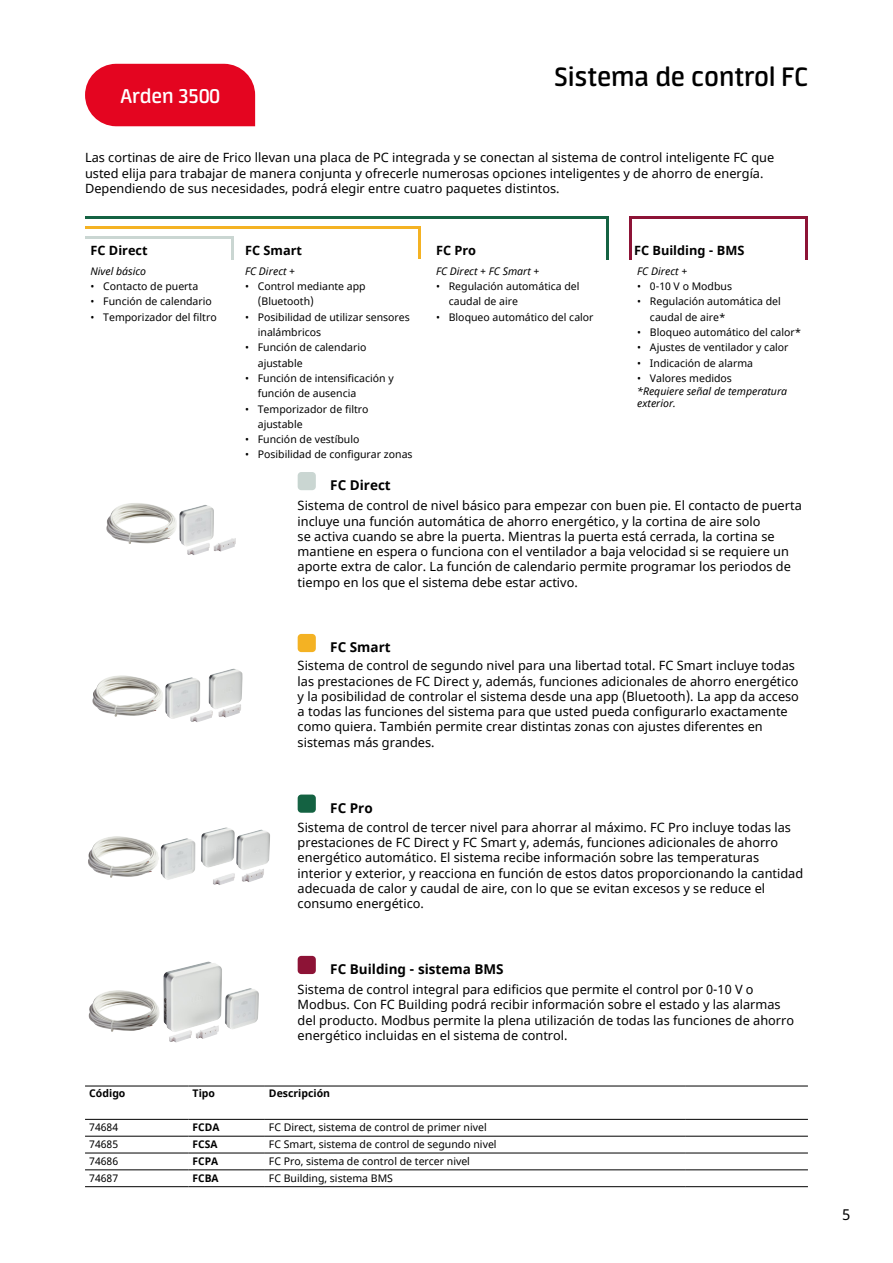
<style>
.page{position:relative;width:893px;height:1263px;background:#fff}
.page>*{position:absolute;margin:0;border:0;box-sizing:border-box;transform-origin:0 0}
.t1{font:600 30px "Neuron";color:#000}
.t2{font:600 22.5px "Neuron";color:#fff}
.t3{font:15px "Noto Sans";color:#000}
.t4{font:700 13.5px "Noto Sans";color:#000}
.t5{font:12.75px/15.3px "Noto Sans";color:#000}
.t6{font:700 12.75px "Noto Sans";color:#000}
.t7{font:10.5px/15.3px "Noto Sans";color:#000}
.t8{font:italic 10.5px/12.6px "Noto Sans";color:#000}
.t9{font:700 10.5px "Noto Sans";color:#000}
</style>
<div class="page">
<img style="left:106px;top:503px;width:130px;height:52px">
<img style="left:88px;top:961px;width:171px;height:78px">
<img style="left:88px;top:827px;width:182px;height:55px">
<img style="left:92px;top:669px;width:151px;height:50px">
<div style="left:85px;top:64px;width:170px;height:62px;background:#e40520"></div>
<hr style="left:85px;top:236px;width:149px;height:2px;background:#cad6d2">
<hr style="left:232px;top:236px;width:2px;height:23px;background:#cad6d2">
<hr style="left:85px;top:226px;width:336px;height:3px;background:#f4b223">
<hr style="left:419px;top:226px;width:2px;height:33px;background:#f4b223">
<hr style="left:629px;top:217px;width:179px;height:2px;background:#8d1336">
<hr style="left:629px;top:217px;width:2px;height:42px;background:#8d1336">
<hr style="left:806px;top:217px;width:2px;height:42px;background:#8d1336">
<hr style="left:606px;top:217px;width:2px;height:42px;background:#146242">
<hr style="left:85px;top:217px;width:523px;height:2px;background:#146242">
<div style="left:298px;top:472px;width:18px;height:18px;background:#cad6d2;border-radius:4px"></div>
<div style="left:298px;top:634px;width:18px;height:18px;background:#f4b223;border-radius:4px"></div>
<div style="left:298px;top:794px;width:18px;height:19px;background:#146242;border-radius:4px"></div>
<div style="left:298px;top:956px;width:18px;height:18px;background:#8d1336;border-radius:4px"></div>
<hr style="left:85px;top:1086px;width:103px;height:1px;background:#000">
<hr style="left:188px;top:1086px;width:77px;height:1px;background:#000">
<hr style="left:265px;top:1086px;width:421px;height:1px;background:#000">
<hr style="left:686px;top:1086px;width:122px;height:1px;background:#000">
<hr style="left:85px;top:1119px;width:103px;height:1px;background:#000">
<hr style="left:188px;top:1119px;width:77px;height:1px;background:#000">
<hr style="left:265px;top:1119px;width:421px;height:1px;background:#000">
<hr style="left:686px;top:1119px;width:122px;height:1px;background:#000">
<hr style="left:85px;top:1136px;width:103px;height:1px;background:#000">
<hr style="left:188px;top:1136px;width:77px;height:1px;background:#000">
<hr style="left:265px;top:1136px;width:421px;height:1px;background:#000">
<hr style="left:686px;top:1136px;width:122px;height:1px;background:#000">
<hr style="left:85px;top:1153px;width:103px;height:1px;background:#000">
<hr style="left:188px;top:1153px;width:77px;height:1px;background:#000">
<hr style="left:265px;top:1153px;width:421px;height:1px;background:#000">
<hr style="left:686px;top:1153px;width:122px;height:1px;background:#000">
<hr style="left:85px;top:1169px;width:103px;height:1px;background:#000">
<hr style="left:188px;top:1169px;width:77px;height:1px;background:#000">
<hr style="left:265px;top:1169px;width:421px;height:1px;background:#000">
<hr style="left:686px;top:1169px;width:122px;height:1px;background:#000">
<hr style="left:85px;top:1186px;width:103px;height:1px;background:#000">
<hr style="left:188px;top:1186px;width:77px;height:1px;background:#000">
<hr style="left:265px;top:1186px;width:421px;height:1px;background:#000">
<hr style="left:686px;top:1186px;width:122px;height:1px;background:#000">
<h2 class="t2" style="left:120px;top:83px;width:101px">Arden 3500</h2>
<h1 class="t1" style="left:554px;top:60px;width:255px">Sistema de control FC</h1>
<p class="t5" style="left:85px;top:151px;width:691px">Las cortinas de aire de Frico llevan una placa de PC integrada y se conectan al sistema de control inteligente FC que usted elija para trabajar de manera conjunta y ofrecerle numerosas opciones inteligentes y de ahorro de energía.<br>Dependiendo de sus necesidades, podrá elegir entre cuatro paquetes distintos.</p>
<p class="t6" style="left:90px;top:241px;width:59px">FC Direct</p>
<p class="t8" style="left:90px;top:264px;width:57px">Nivel básico</p>
<p class="t7" style="left:90px;top:279px;width:109px">• Contacto de puerta</p>
<p class="t7" style="left:90px;top:294px;width:123px">• Función de calendario</p>
<p class="t7" style="left:90px;top:310px;width:128px">• Temporizador del filtro</p>
<p class="t6" style="left:245px;top:241px;width:59px">FC Smart</p>
<p class="t8" style="left:245px;top:264px;width:52px">FC Direct +</p>
<p class="t7" style="left:258px;top:279px;width:109px;text-indent:-13px">• Control mediante app (Bluetooth)</p>
<p class="t7" style="left:258px;top:310px;width:154px;text-indent:-13px">• Posibilidad de utilizar sensores inalámbricos</p>
<p class="t7" style="left:258px;top:340px;width:110px;text-indent:-13px">• Función de calendario ajustable</p>
<p class="t7" style="left:258px;top:371px;width:137px;text-indent:-13px">• Función de intensificación y función de ausencia</p>
<p class="t7" style="left:258px;top:401px;width:112px;text-indent:-13px">• Temporizador de filtro ajustable</p>
<p class="t7" style="left:245px;top:432px;width:116px">• Función de vestíbulo</p>
<p class="t7" style="left:245px;top:447px;width:169px">• Posibilidad de configurar zonas</p>
<p class="t4" style="left:330px;top:476px;width:62px">FC Direct</p>
<p class="t6" style="left:436px;top:241px;width:42px">FC Pro</p>
<p class="t8" style="left:436px;top:264px;width:105px">FC Direct + FC Smart +</p>
<p class="t7" style="left:449px;top:279px;width:132px;text-indent:-13px">• Regulación automática del caudal de aire</p>
<p class="t7" style="left:436px;top:310px;width:159px">• Bloqueo automático del calor</p>
<p class="t6" style="left:634px;top:241px;width:112px">FC Building - BMS</p>
<p class="t8" style="left:637px;top:264px;width:52px">FC Direct +</p>
<p class="t7" style="left:637px;top:279px;width:96px">• 0-10 V o Modbus</p>
<p class="t7" style="left:650px;top:294px;width:132px;text-indent:-13px">• Regulación automática del caudal de aire*</p>
<p class="t7" style="left:637px;top:325px;width:165px">• Bloqueo automático del calor*</p>
<p class="t7" style="left:637px;top:340px;width:153px">• Ajustes de ventilador y calor</p>
<p class="t7" style="left:637px;top:356px;width:117px">• Indicación de alarma</p>
<p class="t7" style="left:637px;top:371px;width:96px">• Valores medidos</p>
<p class="t8" style="left:637px;top:384px;width:151px">*Requiere señal de temperatura exterior.</p>
<p class="t5" style="left:298px;top:498px;width:506px">Sistema de control de nivel básico para empezar con buen pie. El contacto de puerta incluye una función automática de ahorro energético, y la cortina de aire solo<br>se activa cuando se abre la puerta. Mientras la puerta está cerrada, la cortina se mantiene en espera o funciona con el ventilador a baja velocidad si se requiere un aporte extra de calor. La función de calendario permite programar los periodos de tiempo en los que el sistema debe estar activo.</p>
<p class="t4" style="left:330px;top:638px;width:62px">FC Smart</p>
<p class="t5" style="left:298px;top:658px;width:503px">Sistema de control de segundo nivel para una libertad total. FC Smart incluye todas las prestaciones de FC Direct y, además, funciones adicionales de ahorro energético y la posibilidad de controlar el sistema desde una app (Bluetooth). La app da acceso a todas las funciones del sistema para que usted pueda configurarlo exactamente como quiera. También permite crear distintas zonas con ajustes diferentes en sistemas más grandes.</p>
<p class="t4" style="left:330px;top:798px;width:44px">FC Pro</p>
<p class="t5" style="left:298px;top:820px;width:507px">Sistema de control de tercer nivel para ahorrar al máximo. FC Pro incluye todas las prestaciones de FC Direct y FC Smart y, además, funciones adicionales de ahorro energético automático. El sistema recibe información sobre las temperaturas interior y exterior, y reacciona en función de estos datos proporcionando la cantidad adecuada de calor y caudal de aire, con lo que se evitan excesos y se reduce el consumo energético.</p>
<p class="t4" style="left:330px;top:959px;width:175px">FC Building - sistema BMS</p>
<p class="t5" style="left:298px;top:982px;width:498px">Sistema de control integral para edificios que permite el control por 0-10 V o Modbus. Con FC Building podrá recibir información sobre el estado y las alarmas del producto. Modbus permite la plena utilización de todas las funciones de ahorro energético incluidas en el sistema de control.</p>
<p class="t9" style="left:89px;top:1086px;width:38px">Código</p>
<p class="t9" style="left:193px;top:1086px;width:24px">Tipo</p>
<p class="t9" style="left:269px;top:1086px;width:63px">Descripción</p>
<p class="t7" style="left:89px;top:1120px;width:30px">74684</p>
<p class="t9" style="left:193px;top:1120px;width:28px">FCDA</p>
<p class="t7" style="left:89px;top:1137px;width:30px">74685</p>
<p class="t9" style="left:193px;top:1137px;width:26px">FCSA</p>
<p class="t7" style="left:89px;top:1154px;width:30px">74686</p>
<p class="t9" style="left:193px;top:1154px;width:27px">FCPA</p>
<p class="t7" style="left:89px;top:1171px;width:30px">74687</p>
<p class="t9" style="left:193px;top:1170px;width:28px">FCBA</p>
<p class="t7" style="left:269px;top:1119px;width:229px;line-height:17px">FC Direct, sistema de control de primer nivel FC Smart, sistema de control de segundo nivel FC Pro, sistema de control de tercer nivel<br>FC Building, sistema BMS</p>
<p class="t3" style="left:842px;top:1204px;width:10px">5</p>
</div>
